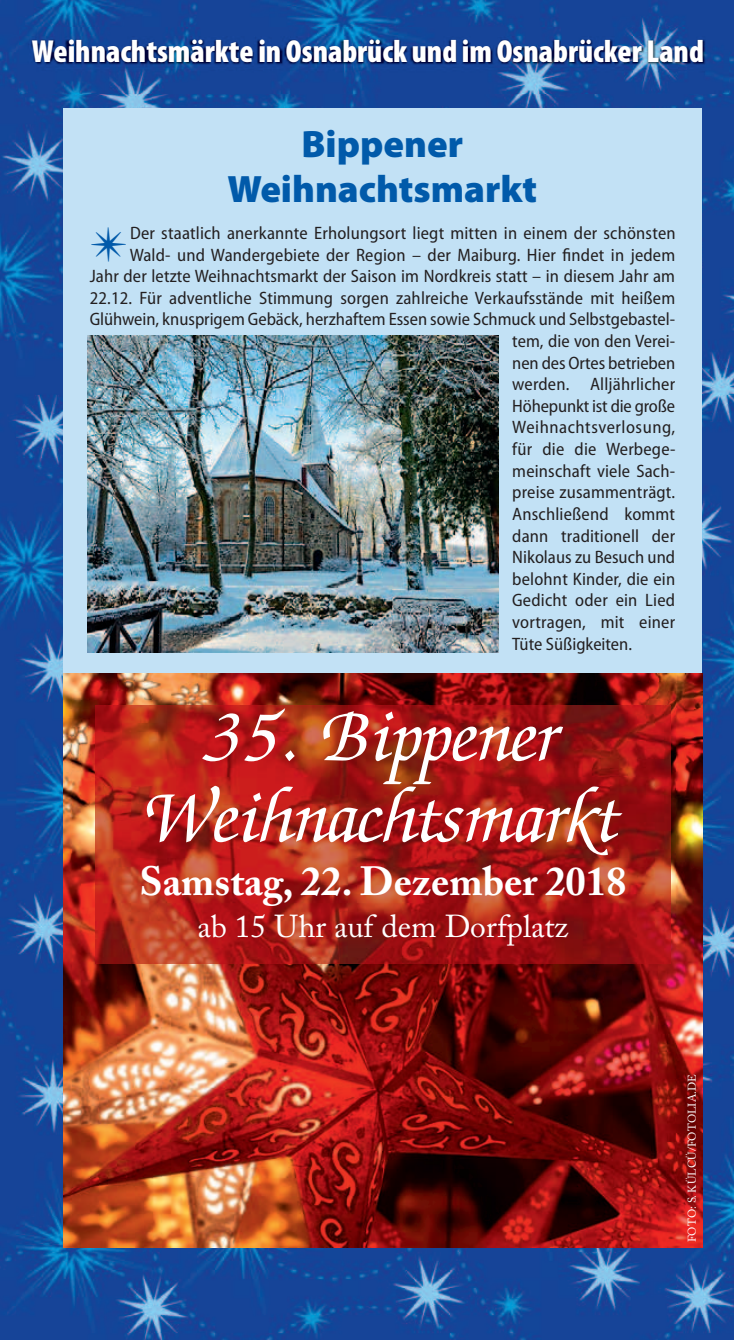
<style>
.page{position:relative;width:734px;height:1340px;background:#fff}
.page>*{position:absolute;margin:0;border:0;box-sizing:border-box;transform-origin:0 0}
.t1{font:italic 76.5px/81px "Zapf Chancery";color:#fff;text-align:center}
.t2{font:700 40.5px "Adobe Caslon Pro";color:#fff}
.t3{font:900 38.25px/45px "Myriad Pro";color:#015aaa;text-align:center}
.t4{font:900 condensed 31.95px "Myriad Pro";color:#fff}
.t5{font:31.5px "Adobe Caslon Pro";color:#fff}
.t6{font:semi-condensed 18px "Myriad Pro";letter-spacing:.01em;color:#231f20}
.t7{font:semi-condensed 18px "Myriad Pro";letter-spacing:-.01em;color:#231f20}
.t8{font:semi-condensed 18px "Myriad Pro";letter-spacing:.03em;color:#231f20}
.t9{font:11.25px "Adobe Caslon Pro";letter-spacing:.01em;color:#fff}
</style>
<div class="page">
<img style="left:0;top:0;width:733px;height:1339px">
<img style="left:19px;top:28px;width:709px;height:65px">
<div style="left:64px;top:108px;width:638px;height:1138px;background:#c2e1f5"></div>
<img style="left:88px;top:335px;width:410px;height:317px">
<img style="left:64px;top:673px;width:638px;height:574px">
<img style="left:96px;top:705px;width:574px;height:258px">
<p class="t4" style="left:32px;top:40px;width:673px">Weihnachtsmärkte in Osnabrück und im Osnabrücker Land</p>
<p class="t3" style="left:227px;top:125px;width:311px">Bippener<br>Weihnachtsmarkt</p>
<p class="t6" style="left:130px;top:226px;width:547px">Der staatlich anerkannte Erholungsort liegt mitten in einem der schönsten</p>
<p class="t6" style="left:130px;top:248px;width:547px">Wald- und Wander gebiete der Region – der Maiburg. Hier findet in jedem</p>
<p class="t6" style="left:90px;top:269px;width:587px">Jahr der letzte Weihnachtsmarkt der Saison im Nordkreis statt – in diesem Jahr am</p>
<p class="t6" style="left:90px;top:291px;width:587px">22.12. Für adventliche Stimmung sorgen zahlreiche Verkaufsstände mit heißem</p>
<p class="t6" style="left:90px;top:313px;width:587px">Glühwein, knusprigem Gebäck, herzhaftem Essen sowie Schmuck und Selbstgebastel-</p>
<p class="t6" style="left:512px;top:334px;width:164px">tem, die von den Verei-</p>
<p class="t6" style="left:512px;top:356px;width:164px">nen des Ortes betrieben</p>
<p class="t6" style="left:512px;top:377px;width:164px">werden. Alljährlicher</p>
<p class="t7" style="left:512px;top:399px;width:164px">Höhepunkt ist die große</p>
<p class="t8" style="left:512px;top:421px;width:164px">Weihnachtsverlosung,</p>
<p class="t6" style="left:512px;top:442px;width:165px">für die die Werbege-</p>
<p class="t6" style="left:512px;top:464px;width:164px">meinschaft viele Sach-</p>
<p class="t6" style="left:512px;top:485px;width:164px">preise zusammenträgt.</p>
<p class="t6" style="left:512px;top:507px;width:164px">Anschließend kommt</p>
<p class="t6" style="left:512px;top:529px;width:164px">dann traditionell der</p>
<p class="t6" style="left:512px;top:550px;width:164px">Nikolaus zu Besuch und</p>
<p class="t6" style="left:512px;top:572px;width:164px">belohnt Kinder, die ein</p>
<p class="t6" style="left:512px;top:593px;width:164px">Gedicht oder ein Lied</p>
<p class="t6" style="left:512px;top:615px;width:164px">vortragen, mit einer</p>
<p class="t6" style="left:512px;top:637px;width:121px">Tüte Süßigkeiten.</p>
<p class="t1" style="left:146px;top:704px;width:474px">35. Bippener<br>Weihnachtsmarkt</p>
<p class="t2" style="left:139px;top:857px;width:488px">Samstag, 22. Dezember 2018</p>
<p class="t5" style="left:197px;top:907px;width:372px">ab 15 Uhr auf dem Dorfplatz</p>
<p class="t9" style="left:685px;top:1242px;width:170px;rotate:-90deg">FOTO: S. KÜLCÜ/FOTOLIA.DE</p>
</div>
